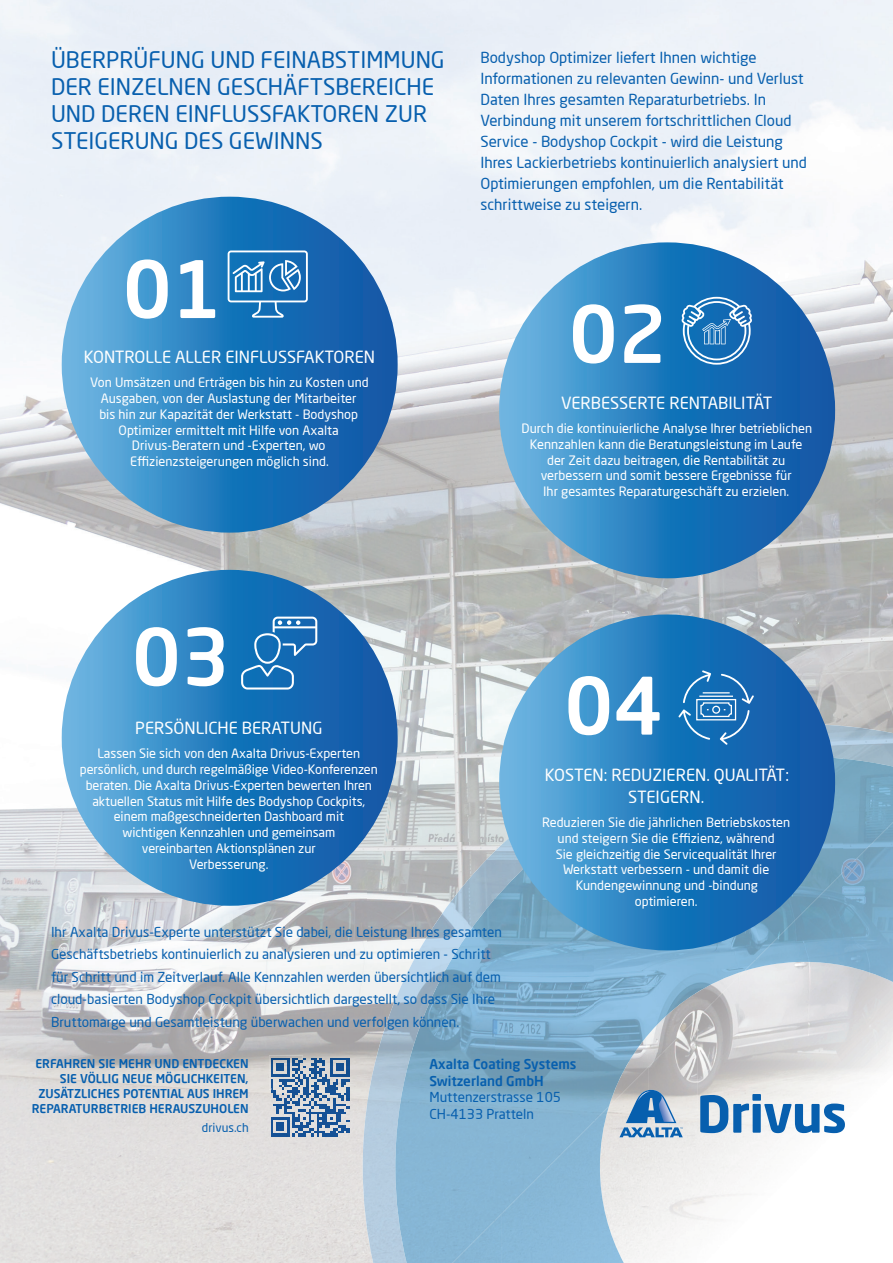
<style>
.page{position:relative;width:893px;height:1263px;background:#fff}
.page>*{position:absolute;margin:0;border:0;box-sizing:border-box;transform-origin:0 0}
.t1{font:500 78px "Neo Sans Pro";color:#fff}
.t2{font:22.5px/27px "Neo Sans Pro";color:#075fae}
.t3{font:16.5px/21.8px "Neo Sans Pro";color:#fff;text-align:center}
.t4{font:15px/21px "Neo Sans Pro";color:#075fae}
.t5{font:13.5px/22.5px "Neo Sans Pro";color:#075fae}
.t6{font:500 13.5px/16.5px "Neo Sans Pro";color:#075fae}
.t7{font:12.75px/15.8px "Neo Sans Pro";color:#fff;text-align:center}
.t8{font:500 12px/15px "Neo Sans Pro";color:#075fae;text-align:right}
.t9{font:12px "Neo Sans Pro";color:#075fae}
</style>
<div class="page">
<img style="left:0;top:0;width:841px;height:420px">
<img style="left:841px;top:0;width:52px;height:724px">
<img style="left:0;top:420px;width:420px;height:422px">
<img style="left:420px;top:420px;width:421px;height:317px">
<img style="left:420px;top:737px;width:85px;height:105px">
<img style="left:0;top:842px;width:367px;height:421px">
<img style="left:367px;top:842px;width:101px;height:114px">
<img style="left:694px;top:994px;width:3px;height:6px">
<img style="left:697px;top:966px;width:196px;height:254px">
<img style="left:648px;top:1018px;width:50px;height:243px">
<img style="left:624px;top:1066px;width:25px;height:197px">
<img style="left:820px;top:724px;width:73px;height:35px">
<img style="left:468px;top:788px;width:34px;height:97px">
<img style="left:415px;top:879px;width:54px;height:91px">
<img style="left:363px;top:956px;width:53px;height:307px">
<img style="left:595px;top:757px;width:249px;height:202px">
<img style="left:843px;top:759px;width:50px;height:112px">
<img style="left:494px;top:815px;width:101px;height:397px">
<img style="left:444px;top:899px;width:51px;height:364px">
<img style="left:395px;top:970px;width:50px;height:293px">
<img style="left:594px;top:959px;width:100px;height:102px">
<img style="left:694px;top:959px;width:63px;height:35px">
<img style="left:594px;top:1060px;width:36px;height:56px">
<svg style="left:494px;top:1212px;width:7px;height:2px"></svg>
<img style="left:844px;top:822px;width:49px;height:160px">
<img style="left:795px;top:871px;width:49px;height:95px">
<img style="left:746px;top:920px;width:49px;height:50px">
<img style="left:599px;top:1106px;width:25px;height:157px">
<div style="left:501px;top:1116px;width:98px;height:147px;background:#88b7d6"></div>
<div style="left:452px;top:1214px;width:49px;height:49px;background:#87b6d5"></div>
<svg style="left:619px;top:1090px;width:64px;height:47px;background:#83a6c7"></svg>
<svg style="left:700px;top:1094px;width:145px;height:39px"></svg>
<svg style="left:66px;top:201px;width:327px;height:327px;background:#297dbf"></svg>
<div style="left:62px;top:197px;width:336px;height:336px;border:9px solid #fff;border-radius:50%"></div>
<svg style="left:66px;top:574px;width:327px;height:327px;background:#297ebf"></svg>
<div style="left:62px;top:570px;width:336px;height:336px;border:9px solid #fff;border-radius:50%"></div>
<svg style="left:503px;top:619px;width:328px;height:327px;background:#297ebf"></svg>
<div style="left:499px;top:614px;width:336px;height:336px;border:9px solid #fff;border-radius:50%"></div>
<svg style="left:503px;top:247px;width:328px;height:327px;background:#297dbf"></svg>
<div style="left:499px;top:242px;width:336px;height:336px;border:9px solid #fff;border-radius:50%"></div>
<svg style="left:681px;top:297px;width:71px;height:68px;background:#458bc4"></svg>
<svg style="left:241px;top:617px;width:76px;height:72px;background:#3380be"></svg>
<svg style="left:228px;top:250px;width:80px;height:68px;background:#468dc5"></svg>
<svg style="left:678px;top:670px;width:76px;height:75px;background:#317fbe"></svg>
<img style="left:269px;top:1055px;width:34px;height:35px">
<svg style="left:271px;top:1058px;width:79px;height:78px;background:#7794b5"></svg>
<h2 class="t2" style="left:51px;top:46px;width:395px">ÜBERPRÜFUNG UND FEINABSTIMMUNG<br>DER EINZELNEN GESCHÄFTSBEREICHE<br>UND DEREN EINFLUSSFAKTOREN ZUR<br>STEIGERUNG DES GEWINNS</h2>
<p class="t4" style="left:480px;top:46px;width:328px">Bodyshop Optimizer liefert Ihnen wichtige Informationen zu relevanten Gewinn- und Verlust Daten Ihres gesamten Reparaturbetriebs. In Verbindung mit unserem fortschrittlichen Cloud Service - Bodyshop Cockpit - wird die Leistung Ihres Lackierbetriebs kontinuierlich analysiert und Optimierungen empfohlen, um die Rentabilität schrittweise zu steigern.</p>
<h1 class="t1" style="left:123px;top:240px;width:100px">01</h1>
<p class="t3" style="left:84px;top:346px;width:293px">KONTROLLE ALLER EINFLUSSFAKTOREN</p>
<p class="t7" style="left:90px;top:375px;width:280px">Von Umsätzen und Erträgen bis hin zu Kosten und Ausgaben, von der Auslastung der Mitarbeiter<br>bis hin zur Kapazität der Werkstatt - Bodyshop Optimizer ermittelt mit Hilfe von Axalta Drivus-Beratern und -Experten, wo Effizienzsteigerungen möglich sind.</p>
<h1 class="t1" style="left:569px;top:285px;width:100px">02</h1>
<p class="t3" style="left:561px;top:392px;width:213px">VERBESSERTE RENTABILITÄT</p>
<p class="t7" style="left:522px;top:420px;width:292px">Durch die kontinuierliche Analyse Ihrer betrieblichen Kennzahlen kann die Beratungsleistung im Laufe der Zeit dazu beitragen, die Rentabilität zu verbessern und somit bessere Ergebnisse für<br>Ihr gesamtes Reparaturgeschäft zu erzielen.</p>
<h1 class="t1" style="left:132px;top:608px;width:100px">03</h1>
<p class="t3" style="left:135px;top:717px;width:189px">PERSÖNLICHE BERATUNG</p>
<p class="t7" style="left:80px;top:746px;width:299px">Lassen Sie sich von den Axalta Drivus-Experten persönlich, und durch regelmäßige Video-Konferenzen beraten. Die Axalta Drivus-Experten bewerten Ihren aktuellen Status mit Hilfe des Bodyshop Cockpits, einem maßgeschneiderten Dashboard mit<br>wichtigen Kennzahlen und gemeinsam<br>vereinbarten Aktionsplänen zur<br>Verbesserung.</p>
<p class="t5" style="left:51px;top:920px;width:452px">Ihr Axalta Drivus-Experte unterstützt Sie dabei, die Leistung Ihres gesamten Geschäftsbetriebs kontinuierlich zu analysieren und zu optimieren - Schritt für Schritt und im Zeitverlauf. Alle Kennzahlen werden übersichtlich auf dem cloud-basierten Bodyshop Cockpit übersichtlich dargestellt, so dass Sie Ihre Bruttomarge und Gesamtleistung überwachen und verfolgen können.</p>
<h1 class="t1" style="left:564px;top:657px;width:100px">04</h1>
<p class="t3" style="left:545px;top:764px;width:245px">KOSTEN: REDUZIEREN. QUALITÄT:<br>STEIGERN.</p>
<p class="t7" style="left:542px;top:814px;width:250px">Reduzieren Sie die jährlichen Betriebskosten und steigern Sie die Effizienz, während<br>Sie gleichzeitig die Servicequalität Ihrer Werkstatt verbessern - und damit die Kundengewinnung und -bindung<br>optimieren.</p>
<p class="t8" style="left:32px;top:1056px;width:218px">ERFAHREN SIE MEHR UND ENTDECKEN SIE VÖLLIG NEUE MÖGLICHKEITEN, ZUSÄTZLICHES POTENTIAL AUS IHREM REPARATURBETRIEB HERAUSZUHOLEN</p>
<p class="t9" style="left:202px;top:1120px;width:48px">drivus.ch</p>
<p class="t6" style="left:429px;top:1056px;width:149px">Axalta Coating Systems<br>Switzerland GmbH</p>
<p class="t5" style="left:429px;top:1089px;width:133px;line-height:16.5px">Muttenzerstrasse 105<br>CH-4133 Pratteln</p>
</div>
